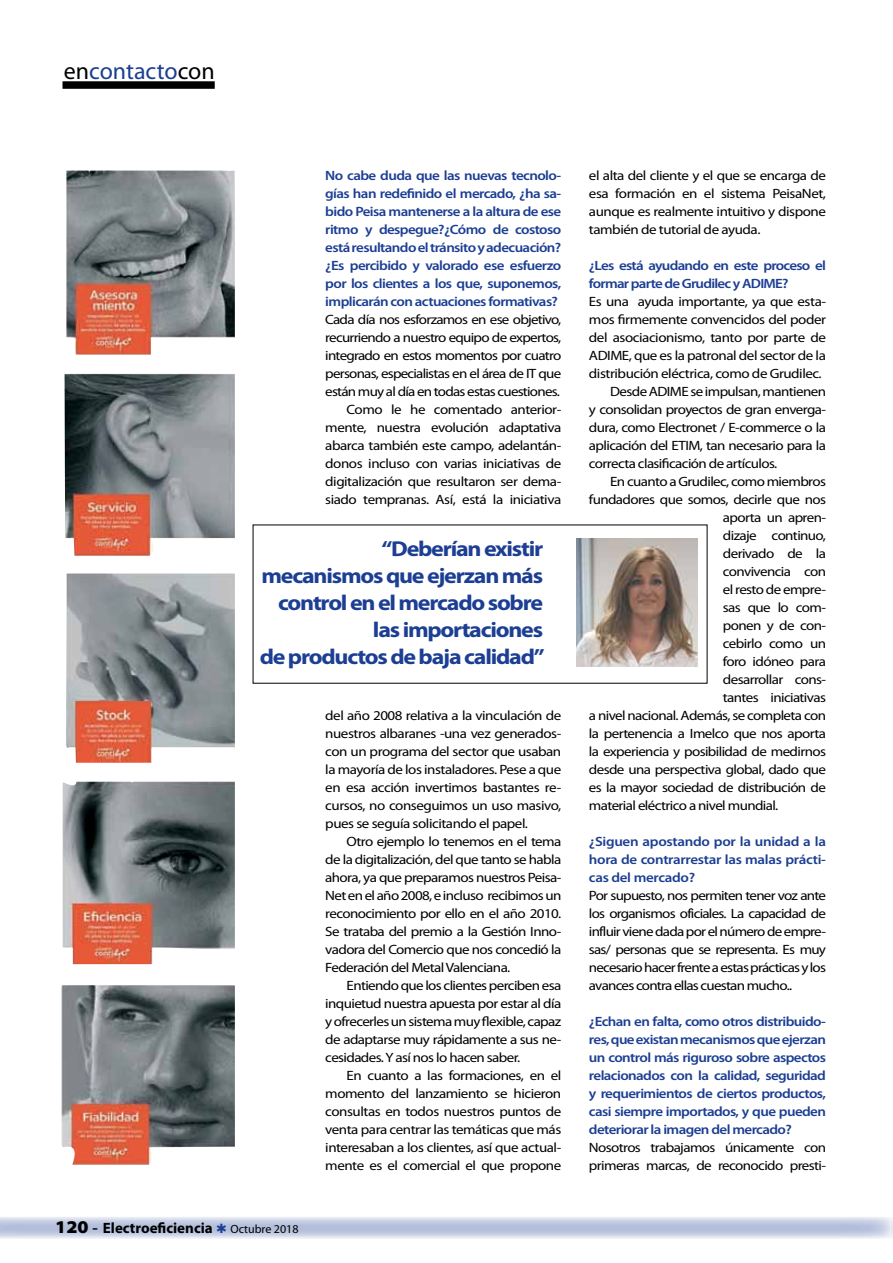
<style>
.page{position:relative;width:893px;height:1263px;background:#fff}
.page>*{position:absolute;margin:0;border:0;box-sizing:border-box;transform-origin:0 0}
.t1{font:24px "Myriad Pro";color:#1c3e93}
.t2{font:700 21.6px/27px "Myriad Pro";letter-spacing:-.05em;color:#1c3e93;text-align:right;scale:1.11 1}
.t3{font:700 15px "Myriad Pro";color:#000}
.t4{font:13.5px/18px "Myriad Pro";letter-spacing:-.04em;color:#000;text-align:justify;scale:1.11 1}
.t5{font:600 13.5px/18px "Myriad Pro";letter-spacing:-.04em;color:#1c3e93;text-align:justify;scale:1.11 1}
.s1{color:#000}
.s2{font-weight:900;font-stretch:semi-expanded;font-size:18px}
.s3{font-family:"Times New Roman";font-weight:400;font-size:18px}
.s4{font-weight:400;font-size:12px}
</style>
<div class="page">
<div style="left:63px;top:81px;width:152px;height:8px;background:#000"></div>
<img style="left:66px;top:170px;width:169px;height:185px">
<img style="left:63px;top:781px;width:172px;height:183px">
<img style="left:66px;top:573px;width:169px;height:190px">
<img style="left:61px;top:985px;width:174px;height:180px">
<img style="left:65px;top:374px;width:170px;height:182px">
<svg style="left:0;top:1217px;width:891px;height:22px;background:#c8d0e4"></svg>
<hr style="left:891px;top:1216px;width:2px;height:23px;background:#1c3e93">
<img style="left:576px;top:538px;width:121px;height:129px">
<svg style="left:217px;top:1223px;width:9px;height:10px"></svg>
<h1 class="t1" style="left:64px;top:58px;width:153px"><span class="s1">en</span>contacto<span class="s1">con</span></h1>
<p class="t5" style="left:325px;top:167px;width:214px">No cabe duda que las nuevas tecnolo&shy;gías han redefinido el mercado, ¿ha sa&shy;bido Peisa mantenerse a la altura de ese ritmo y despegue?¿Cómo de costoso está resultando el tránsito y adecuación? ¿Es percibido y valorado ese esfuerzo por los clientes a los que, suponemos, implicarán con actuaciones formativas?</p>
<p class="t4" style="left:325px;top:311px;width:214px;text-align:right">Cada día nos esforzamos en ese objetivo, recurriendo a nuestro equipo de expertos, integrado en estos momentos por cuatro personas, especialistas en el área de IT que están muy al día en todas estas cuestiones.<br>Como le he comentado anterior&shy;mente, nuestra evolución adaptativa abarca también este campo, adelantán&shy;donos incluso con varias iniciativas de digitalización que resultaron ser dema&shy;siado tempranas. Así, está la iniciativa</p>
<h2 class="t2" style="left:260px;top:536px;width:258px">“Deberían existir mecanismos que ejerzan más control en el mercado sobre las importaciones<br>de productos de baja calidad”</h2>
<p class="t3" style="left:55px;top:1219px;width:245px"><span class="s2">120</span> <span class="s3">-</span> Electroeficiencia <span class="s4">Octubre 2018</span></p>
<p class="t4" style="left:325px;top:707px;width:214px">del año 2008 relativa a la vinculación de nuestros albaranes -una vez generados&shy;con un programa del sector que usaban la mayoría de los instaladores. Pese a que en esa acción invertimos bastantes re&shy;cursos, no conseguimos un uso masivo, pues se seguía solicitando el papel.</p>
<p class="t4" style="left:325px;top:833px;width:214px;text-indent:21px">Otro ejemplo lo tenemos en el tema de la digitalización, del que tanto se habla ahora, ya que preparamos nuestros Peisa-Net en el año 2008, e incluso recibimos un reconocimiento por ello en el año 2010.<br>Se trataba del premio a la Gestión Inno&shy;vadora del Comercio que nos concedió la Federación del Metal Valenciana.</p>
<p class="t4" style="left:325px;top:977px;width:214px;text-indent:21px">Entiendo que los clientes perciben esa inquietud nuestra apuesta por estar al día y ofrecerles un sistema muy flexible, capaz de adaptarse muy rápidamente a sus ne&shy;cesidades. Y así nos lo hacen saber.</p>
<p class="t4" style="left:325px;top:1067px;width:214px;text-indent:21px">En cuanto a las formaciones, en el momento del lanzamiento se hicieron consultas en todos nuestros puntos de venta para centrar las temáticas que más interesaban a los clientes, así que actual&shy;mente es el comercial el que propone</p>
<p class="t4" style="left:589px;top:167px;width:215px">el alta del cliente y el que se encarga de esa formación en el sistema PeisaNet, aunque es realmente intuitivo y dispone también de tutorial de ayuda.</p>
<p class="t5" style="left:589px;top:256px;width:215px">¿Les está ayudando en este proceso el formar parte de Grudilec y ADIME?</p>
<p class="t4" style="left:589px;top:293px;width:215px">Es una ayuda importante, ya que esta-</p>
<p class="t4" style="left:589px;top:311px;width:215px">mos firmemente convencidos del poder</p>
<p class="t4" style="left:589px;top:329px;width:215px">del asociacionismo, tanto por parte de</p>
<p class="t4" style="left:589px;top:347px;width:215px">ADIME, que es la patronal del sector de la</p>
<p class="t4" style="left:589px;top:365px;width:211px">distribución eléctrica, como de Grudilec.</p>
<p class="t4" style="left:610px;top:383px;width:196px">Desde ADIME se impulsan, mantienen</p>
<p class="t4" style="left:589px;top:401px;width:215px">y consolidan proyectos de gran enverga-</p>
<p class="t4" style="left:589px;top:419px;width:215px">dura, como Electronet / E-commerce o la</p>
<p class="t4" style="left:589px;top:436px;width:215px">aplicación del ETIM, tan necesario para la</p>
<p class="t4" style="left:589px;top:454px;width:171px">correcta clasificación de artículos.</p>
<p class="t4" style="left:610px;top:472px;width:196px">En cuanto a Grudilec, como miembros</p>
<p class="t4" style="left:589px;top:490px;width:215px">fundadores que somos, decirle que nos</p>
<p class="t4" style="left:723px;top:508px;width:94px">aporta un apren-</p>
<p class="t4" style="left:723px;top:526px;width:94px">dizaje continuo,</p>
<p class="t4" style="left:723px;top:544px;width:94px">derivado de la</p>
<p class="t4" style="left:723px;top:562px;width:94px">convivencia con</p>
<p class="t4" style="left:723px;top:580px;width:94px">el resto de empre-</p>
<p class="t4" style="left:723px;top:598px;width:94px">sas que lo com-</p>
<p class="t4" style="left:723px;top:616px;width:94px">ponen y de con-</p>
<p class="t4" style="left:723px;top:634px;width:94px">cebirlo como un</p>
<p class="t4" style="left:723px;top:652px;width:94px">foro idóneo para</p>
<p class="t4" style="left:723px;top:670px;width:94px">desarrollar cons-</p>
<p class="t4" style="left:723px;top:688px;width:94px">tantes iniciativas</p>
<p class="t4" style="left:589px;top:706px;width:215px">a nivel nacional. Además, se completa con</p>
<p class="t4" style="left:589px;top:724px;width:215px">la pertenencia a Imelco que nos aporta</p>
<p class="t4" style="left:589px;top:742px;width:215px">la experiencia y posibilidad de medirnos</p>
<p class="t4" style="left:589px;top:760px;width:215px">desde una perspectiva global, dado que</p>
<p class="t4" style="left:589px;top:778px;width:215px">es la mayor sociedad de distribución de</p>
<p class="t4" style="left:589px;top:796px;width:172px">material eléctrico a nivel mundial.</p>
<p class="t5" style="left:589px;top:832px;width:215px">¿Siguen apostando por la unidad a la hora de contrarrestar las malas prácti&shy;cas del mercado?</p>
<p class="t4" style="left:589px;top:886px;width:215px">Por supuesto, nos permiten tener voz ante los organismos oficiales. La capacidad de influir viene dada por el número de empre&shy;sas/ personas que se representa. Es muy necesario hacer frente a estas prácticas y los avances contra ellas cuestan mucho..</p>
<p class="t5" style="left:589px;top:1012px;width:215px">¿Echan en falta, como otros distribuido&shy;res, que existan mecanismos que ejerzan un control más riguroso sobre aspectos relacionados con la calidad, seguridad y requerimientos de ciertos productos, casi siempre importados, y que pueden deteriorar la imagen del mercado?</p>
<p class="t4" style="left:589px;top:1138px;width:215px">Nosotros trabajamos únicamente con primeras marcas, de reconocido presti-</p>
</div>
